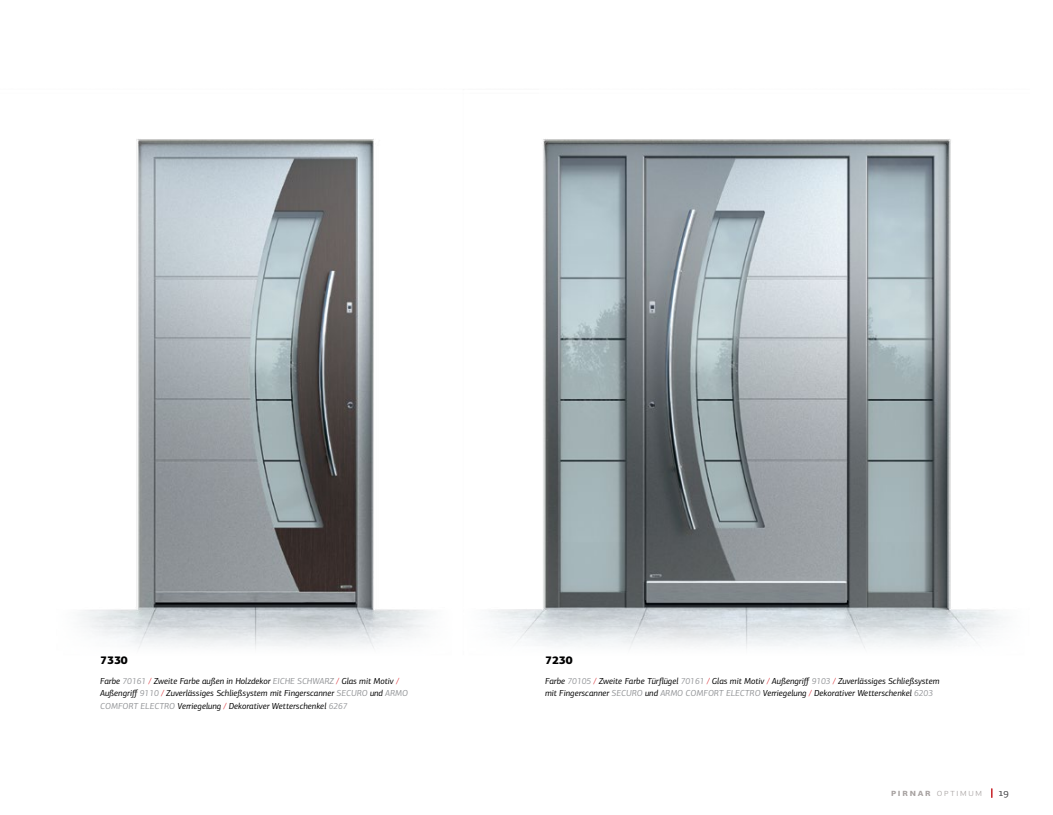
<style>
.page{position:relative;width:1053px;height:815px;background:#fff}
.page>*{position:absolute;margin:0;border:0;box-sizing:border-box;transform-origin:0 0}
.t1{font:900 11.25px "PF Agora Sans Pro";color:#000}
.t2{font:300 10px "PF Agora Sans Pro";letter-spacing:.175em;color:#a7a2a1}
.t3{font:300 10px "PF Agora Sans Pro";color:#58595b}
.t4{font:italic 8.75px/12.5px "PF Agora Sans Pro";color:#000}
.s1{color:#939598}
.s2{color:#d71920}
.s3{font-weight:700}
</style>
<div class="page">
<img style="left:539px;top:139px;width:463px;height:510px">
<img style="left:79px;top:139px;width:460px;height:510px">
<p class="t1" style="left:100px;top:653px;width:29px">7330</p>
<p class="t4" style="left:100px;top:674px;width:309px">Farbe <span class="s1">70161</span> <span class="s2">/</span> Zweite Farbe außen in Holzdekor <span class="s1">EICHE SCHWARZ</span> <span class="s2">/</span> Glas mit Motiv <span class="s2">/<br></span>Außengriff <span class="s1">9110</span> <span class="s2">/</span> Zuverlässiges Schließsystem mit Fingerscanner <span class="s1">SECURO</span> und <span class="s1">ARMO<br>COMFORT ELECTRO</span> Verriegelung <span class="s2">/</span> Dekorativer Wetterschenkel <span class="s1">6267</span></p>
<p class="t1" style="left:545px;top:653px;width:29px">7230</p>
<p class="t4" style="left:545px;top:674px;width:396px">Farbe <span class="s1">70105</span> <span class="s2">/</span> Zweite Farbe Türflügel <span class="s1">70161</span> <span class="s2">/</span> Glas mit Motiv <span class="s2">/</span> Außengriff <span class="s1">9103</span> <span class="s2">/</span> Zuverlässiges Schließsystem mit Fingerscanner <span class="s1">SECURO</span> und <span class="s1">ARMO COMFORT ELECTRO</span> Verriegelung <span class="s2">/</span> Dekorativer Wetterschenkel <span class="s1">6203</span></p>
<p class="t2" style="left:890px;top:787px;width:93px"><span class="s3">PIRNAR</span> OPTIMUM</p>
<p class="t3" style="left:998px;top:787px;width:11px">19</p>
</div>
